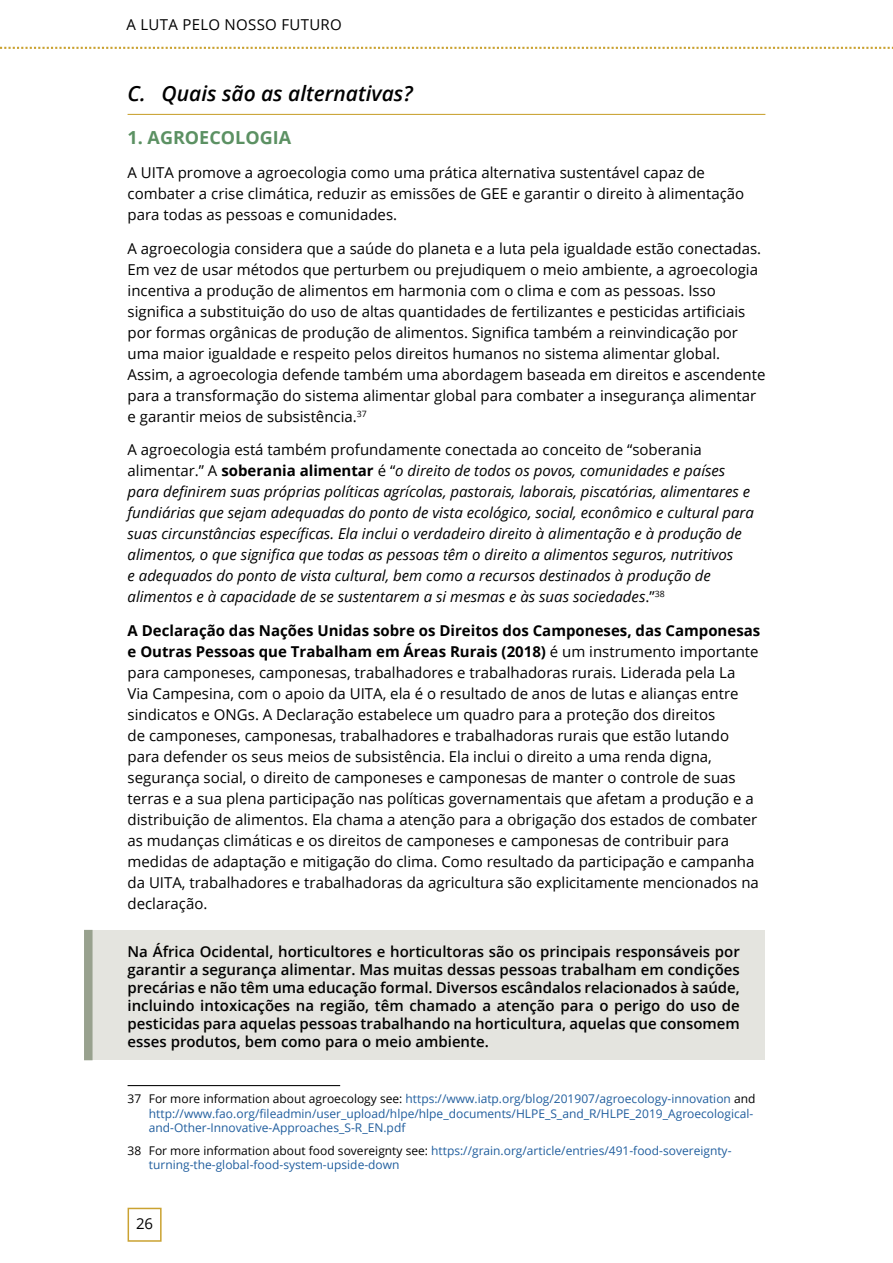
<style>
.page{position:relative;width:893px;height:1263px;background:#fff}
.page>*{position:absolute;margin:0;border:0;box-sizing:border-box;transform-origin:0 0}
.t1{font:italic 600 21px "Open Sans";color:#000}
.t2{font:700 18px "Open Sans";color:#5c9163}
.t3{font:15px/21px "Open Sans";color:#000}
.t4{font:italic 15px/21px "Open Sans";color:#000}
.t5{font:600 15px/18px "Open Sans";color:#000;text-align:justify}
.t6{font:15px "Open Sans";letter-spacing:.02em;color:#000}
.t7{font:12px/14.4px "Open Sans";color:#215e9e}
.s1{font-style:normal}
.s2{font-weight:700;font-style:normal}
.s3{font-weight:700}
.s4{color:#000}
</style>
<div class="page">
<svg style="left:0;top:47px;width:893px;height:2px"></svg>
<div style="left:128px;top:1208px;width:34px;height:34px;border:2px solid #caa231"></div>
<div style="left:85px;top:930px;width:680px;height:130px;background:#e4e4df"></div>
<div style="left:84px;top:930px;width:9px;height:130px;background:#98a18e"></div>
<hr style="left:128px;top:114px;width:637px;height:1px;background:#caa231">
<hr style="left:128px;top:1085px;width:212px;height:1px;background:#000">
<p class="t6" style="left:126px;top:14px;width:217px">A LUTA PELO NOSSO FUTURO</p>
<h1 class="t1" style="left:128px;top:79px;width:287px">C. Quais são as alternativas?</h1>
<p class="t2" style="left:128px;top:125px;width:165px">1. AGROECOLOGIA</p>
<p class="t3" style="left:128px;top:161px;width:618px">A UITA promove a agroecologia como uma prática alternativa sustentável capaz de combater a crise climática, reduzir as emissões de GEE e garantir o direito à alimentação para todas as pessoas e comunidades.</p>
<p class="t3" style="left:128px;top:237px;width:639px">A agroecologia considera que a saúde do planeta e a luta pela igualdade estão conectadas.<br>Em vez de usar métodos que perturbem ou prejudiquem o meio ambiente, a agroecologia incentiva a produção de alimentos em harmonia com o clima e com as pessoas. Isso significa a substituição do uso de altas quantidades de fertilizantes e pesticidas artificiais por formas orgânicas de produção de alimentos. Significa também a reinvindicação por uma maior igualdade e respeito pelos direitos humanos no sistema alimentar global.<br>Assim, a agroecologia defende também uma abordagem baseada em direitos e ascendente para a transformação do sistema alimentar global para combater a insegurança alimentar e garantir meios de subsistência.<sup>37</sup></p>
<p class="t4" style="left:128px;top:439px;width:628px"><span class="s1">A agroecologia está também profundamente conectada ao conceito de “soberania alimentar.” A</span> <span class="s2">soberania alimentar</span> <span class="s1">é “</span>o direito de todos os povos, comunidades e países para definirem suas próprias políticas agrícolas, pastorais, laborais, piscatórias, alimentares e fundiárias que sejam adequadas do ponto de vista ecológico, social, econômico e cultural para suas circunstâncias específicas. Ela inclui o verdadeiro direito à alimentação e à produção de alimentos, o que significa que todas as pessoas têm o direito a alimentos seguros, nutritivos<br>e adequados do ponto de vista cultural, bem como a recursos destinados à produção de alimentos e à capacidade de se sustentarem a si mesmas e às suas sociedades<span class="s1">.”</span><sup>38</sup></p>
<p class="t3" style="left:128px;top:620px;width:634px"><span class="s3">A Declaração das Nações Unidas sobre os Direitos dos Camponeses, das Camponesas e Outras Pessoas que Trabalham em Áreas Rurais (2018)</span> é um instrumento importante para camponeses, camponesas, trabalhadores e trabalhadoras rurais. Liderada pela La<br>Via Campesina, com o apoio da UITA, ela é o resultado de anos de lutas e alianças entre sindicatos e ONGs. A Declaração estabelece um quadro para a proteção dos direitos<br>de camponeses, camponesas, trabalhadores e trabalhadoras rurais que estão lutando para defender os seus meios de subsistência. Ela inclui o direito a uma renda digna, segurança social, o direito de camponeses e camponesas de manter o controle de suas terras e a sua plena participação nas políticas governamentais que afetam a produção e a distribuição de alimentos. Ela chama a atenção para a obrigação dos estados de combater as mudanças climáticas e os direitos de camponeses e camponesas de contribuir para medidas de adaptação e mitigação do clima. Como resultado da participação e campanha da UITA, trabalhadores e trabalhadoras da agricultura são explicitamente mencionados na declaração.</p>
<p class="t5" style="left:128px;top:942px;width:614px">Na África Ocidental, horticultores e horticultoras são os principais responsáveis por garantir a segurança alimentar. Mas muitas dessas pessoas trabalham em condições precárias e não têm uma educação formal. Diversos escândalos relacionados à saúde, incluindo intoxicações na região, têm chamado a atenção para o perigo do uso de pesticidas para aquelas pessoas trabalhando na horticultura, aquelas que consomem esses produtos, bem como para o meio ambiente.</p>
<p class="t7" style="left:149px;top:1091px;width:608px;text-indent:-21px"><span class="s4">37 For more information about agroecology see:</span> https://www.iatp.org/blog/201907/agroecology-innovation <span class="s4">and </span>http://www.fao.org/fileadmin/user_upload/hlpe/hlpe_documents/HLPE_S_and_R/HLPE_2019_Agroecological&shy;and-Other-Innovative-Approaches_S-R_EN.pdf</p>
<p class="t7" style="left:149px;top:1143px;width:584px;text-indent:-21px"><span class="s4">38 For more information about food sovereignty see:</span> https://grain.org/article/entries/491-food-sovereignty&shy;turning-the-global-food-system-upside-down</p>
<p class="t3" style="left:136px;top:1213px;width:19px">26</p>
</div>
